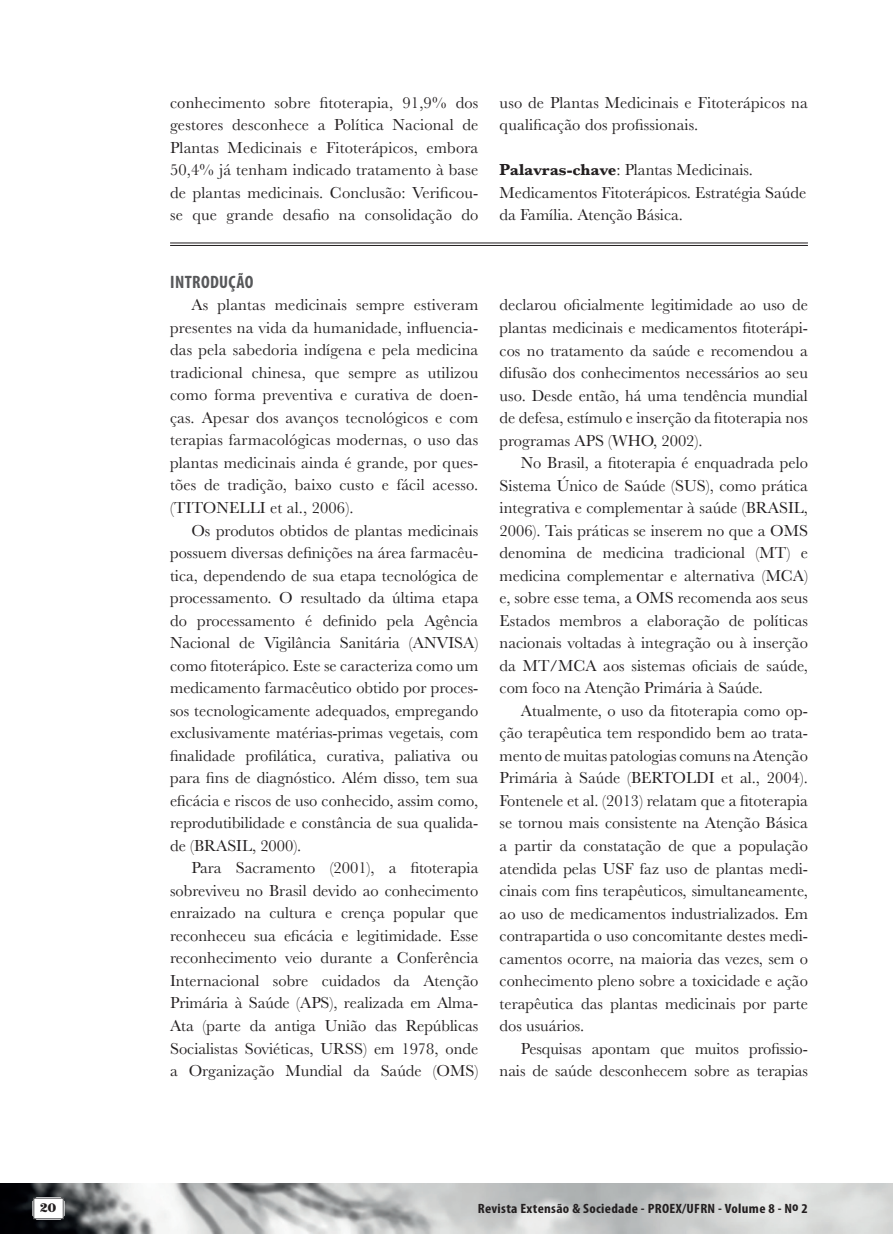
<style>
.page{position:relative;width:893px;height:1234px;background:#fff}
.page>*{position:absolute;margin:0;border:0;box-sizing:border-box;transform-origin:0 0}
.t1{font:700 condensed 18px "Myriad Pro";letter-spacing:.02em;color:#57585a}
.t2{font:16.5px/22.5px "Baskerville";color:#231f20;text-align:justify}
.t3{font:700 condensed 13.5px "Myriad Pro";letter-spacing:.02em;color:#231f20;scale:1.1 1}
.t4{font:12px "Escafina Low";color:#231f20;scale:1.1 1}
.s1{font-weight:700}
</style>
<div class="page">
<img style="left:0;top:1183px;width:893px;height:50px">
<hr style="left:170px;top:243px;width:638px;height:1px;background:#231f20">
<hr style="left:170px;top:245px;width:638px;height:1px;background:#231f20">
<svg style="left:32px;top:1196px;width:33px;height:23px"></svg>
<div style="left:33px;top:1197px;width:31px;height:21px;background:#fff;border:1px solid #57585a"></div>
<p class="t2" style="left:170px;top:91px;width:310px">conhecimento sobre fitoterapia, 91,9% dos gestores desconhece a Política Nacional de Plantas Medicinais e Fitoterápicos, embora 50,4% já tenham indicado tratamento à base de plantas medicinais. Conclusão: Verificou&shy;se que grande desafio na consolidação do</p>
<p class="t2" style="left:500px;top:91px;width:310px">uso de Plantas Medicinais e Fitoterápicos na qualificação dos profissionais.</p>
<p class="t2" style="left:500px;top:159px;width:308px;text-align:left"><span class="s1">Palavras-chave</span>: Plantas Medicinais.<br>Medicamentos Fitoterápicos. Estratégia Saúde da Família. Atenção Básica.</p>
<p class="t1" style="left:170px;top:272px;width:85px">INTRODUÇÃO</p>
<p class="t2" style="left:170px;top:294px;width:310px;text-indent:21px">As plantas medicinais sempre estiveram presentes na vida da humanidade, influencia&shy;das pela sabedoria indígena e pela medicina tradicional chinesa, que sempre as utilizou como forma preventiva e curativa de doen&shy;ças. Apesar dos avanços tecnológicos e com terapias farmacológicas modernas, o uso das plantas medicinais ainda é grande, por ques&shy;tões de tradição, baixo custo e fácil acesso. (TITONELLI et al., 2006).</p>
<p class="t2" style="left:170px;top:519px;width:310px;text-indent:21px">Os produtos obtidos de plantas medicinais possuem diversas definições na área farmacêu&shy;tica, dependendo de sua etapa tecnológica de processamento. O resultado da última etapa do processamento é definido pela Agência Nacional de Vigilância Sanitária (ANVISA) como fitoterápico. Este se caracteriza como um medicamento farmacêutico obtido por proces&shy;sos tecnologicamente adequados, empregando exclusivamente matérias-primas vegetais, com finalidade profilática, curativa, paliativa ou para fins de diagnóstico. Além disso, tem sua eficácia e riscos de uso conhecido, assim como, reprodutibilidade e constância de sua qualida&shy;de (BRASIL, 2000).</p>
<p class="t2" style="left:170px;top:856px;width:310px;text-indent:21px">Para Sacramento (2001), a fitoterapia sobreviveu no Brasil devido ao conhecimento enraizado na cultura e crença popular que reconheceu sua eficácia e legitimidade. Esse reconhecimento veio durante a Conferência Internacional sobre cuidados da Atenção Primária à Saúde (APS), realizada em Alma-Ata (parte da antiga União das Repúblicas Socialistas Soviéticas, URSS) em 1978, onde a Organização Mundial da Saúde (OMS)</p>
<p class="t2" style="left:500px;top:294px;width:310px">declarou oficialmente legitimidade ao uso de plantas medicinais e medicamentos fitoterápi&shy;cos no tratamento da saúde e recomendou a difusão dos conhecimentos necessários ao seu uso. Desde então, há uma tendência mundial de defesa, estímulo e inserção da fitoterapia nos programas APS (WHO, 2002).</p>
<p class="t2" style="left:500px;top:451px;width:310px;text-indent:21px">No Brasil, a fitoterapia é enquadrada pelo Sistema Único de Saúde (SUS), como prática integrativa e complementar à saúde (BRASIL, 2006). Tais práticas se inserem no que a OMS denomina de medicina tradicional (MT) e medicina complementar e alternativa (MCA) e, sobre esse tema, a OMS recomenda aos seus Estados membros a elaboração de políticas nacionais voltadas à integração ou à inserção da MT/MCA aos sistemas oficiais de saúde, com foco na Atenção Primária à Saúde.</p>
<p class="t2" style="left:500px;top:699px;width:310px;text-indent:21px">Atualmente, o uso da fitoterapia como op&shy;ção terapêutica tem respondido bem ao trata&shy;mento de muitas patologias comuns na Atenção Primária à Saúde (BERTOLDI et al., 2004).<br>Fontenele et al. (2013) relatam que a fitoterapia se tornou mais consistente na Atenção Básica a partir da constatação de que a população atendida pelas USF faz uso de plantas medi&shy;cinais com fins terapêuticos, simultaneamente, ao uso de medicamentos industrializados. Em contrapartida o uso concomitante destes medi&shy;camentos ocorre, na maioria das vezes, sem o conhecimento pleno sobre a toxicidade e ação terapêutica das plantas medicinais por parte dos usuários.</p>
<p class="t2" style="left:500px;top:1037px;width:310px;text-align:right">Pesquisas apontam que muitos profissio&shy;nais de saúde desconhecem sobre as terapias</p>
<p class="t4" style="left:40px;top:1199px;width:16px">20</p>
<p class="t3" style="left:478px;top:1200px;width:302px">Revista Extensão &amp; Sociedade - PROEX/UFRN - Volume 8 - No 2</p>
</div>
